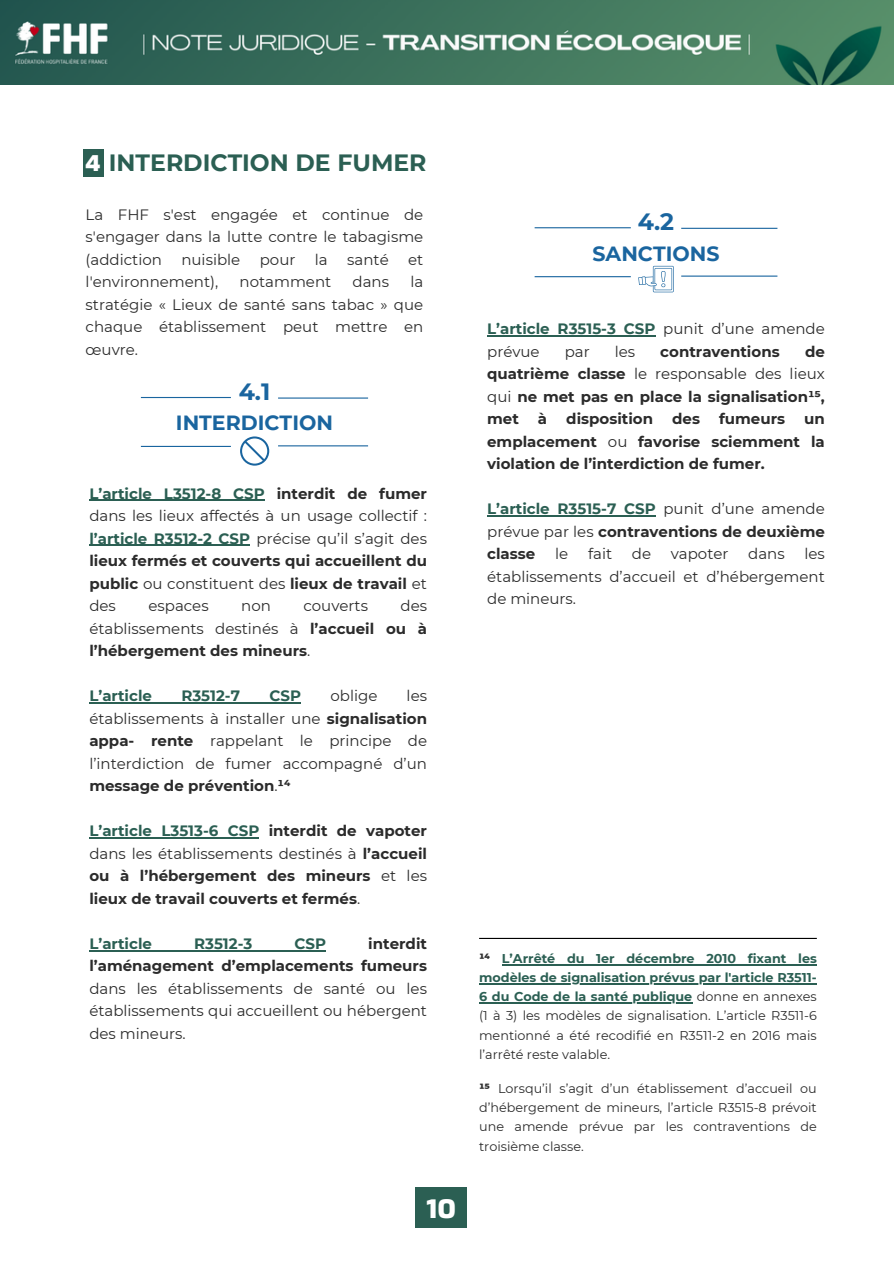
<style>
.page{position:relative;width:894px;height:1264px;background:#fff}
.page>*{position:absolute;margin:0;border:0;box-sizing:border-box;transform-origin:0 0}
.t1{font:700 27.6px "Thicker";color:#fff}
.t2{font:700 23.55px "Montserrat";color:#2b5f53}
.t3{font:700 23.55px "Montserrat";color:#1a659f}
.t4{font:700 20.55px "Montserrat";color:#1a659f}
.t5{font:15px/22.5px "Montserrat";color:#2b2b2b;text-align:justify}
.t6{font:700 15px/22.5px "Montserrat";color:#2b2b2b;text-align:justify}
.t7{font:700 15px "Montserrat";color:#2b5f53}
.t8{font:12.75px/19.2px "Montserrat";color:#2b2b2b;text-align:justify}
.t9{font:700 12.75px "Montserrat";color:#2b5f53}
.s1{font-family:"Thicker";color:#fff}
.s2{font-weight:700;color:#2b5f53}
.s3{font-weight:700}
.s4{font-weight:400}
.s5{color:#2b5f53}
.s6{font-weight:800;color:#2b2b2b}
.s7{font-weight:800}
</style>
<div class="page">
<hr style="left:141px;top:397px;width:90px;height:1px;background:#1a659f">
<hr style="left:278px;top:397px;width:90px;height:1px;background:#1a659f">
<hr style="left:141px;top:446px;width:90px;height:1px;background:#1a659f">
<hr style="left:278px;top:445px;width:90px;height:1px;background:#1a659f">
<svg style="left:240px;top:436px;width:29px;height:29px"></svg>
<hr style="left:534px;top:227px;width:96px;height:1px;background:#1a659f">
<hr style="left:681px;top:228px;width:96px;height:1px;background:#1a659f">
<hr style="left:534px;top:276px;width:96px;height:1px;background:#1a659f">
<hr style="left:681px;top:275px;width:96px;height:2px;background:#1a659f">
<svg style="left:638px;top:266px;width:35px;height:26px"></svg>
<hr style="left:89px;top:499px;width:176px;height:2px;background:#2b5f53">
<hr style="left:89px;top:544px;width:161px;height:2px;background:#2b5f53">
<hr style="left:89px;top:702px;width:212px;height:1px;background:#2b5f53">
<hr style="left:89px;top:837px;width:170px;height:1px;background:#2b5f53">
<hr style="left:89px;top:949px;width:237px;height:2px;background:#2b5f53">
<div style="left:415px;top:1187px;width:52px;height:40px;background:#2b5f53"></div>
<hr style="left:479px;top:937px;width:337px;height:2px;background:#000">
<hr style="left:501px;top:964px;width:315px;height:1px;background:#2b5f53">
<hr style="left:479px;top:983px;width:337px;height:1px;background:#2b5f53">
<hr style="left:479px;top:1002px;width:213px;height:1px;background:#2b5f53">
<hr style="left:487px;top:335px;width:168px;height:1px;background:#2b5f53">
<hr style="left:487px;top:515px;width:168px;height:1px;background:#2b5f53">
<div style="left:83px;top:149px;width:20px;height:28px;background:#2b5f53"></div>
<img style="left:0;top:1px;width:893px;height:84px">
<p class="t2" style="left:86px;top:148px;width:342px"><span class="s1">4</span> INTERDICTION DE FUMER</p>
<p class="t5" style="left:86px;top:203px;width:339px">La FHF s'est engagée et continue de s'engager dans la lutte contre le tabagisme (addiction</p>
<p class="t5" style="left:181px;top:248px;width:60px">nuisible</p>
<p class="t5" style="left:260px;top:248px;width:37px">pour</p>
<p class="t5" style="left:315px;top:248px;width:14px">la</p>
<p class="t5" style="left:347px;top:248px;width:43px">santé</p>
<p class="t5" style="left:408px;top:248px;width:17px">et</p>
<p class="t5" style="left:86px;top:271px;width:134px">l'environnement),</p>
<p class="t5" style="left:239px;top:271px;width:93px">notamment</p>
<p class="t5" style="left:352px;top:271px;width:38px">dans</p>
<p class="t5" style="left:86px;top:271px;width:339px;text-indent:325px">la stratégie « Lieux de santé sans tabac » que chaque établissement peut mettre en œuvre.</p>
<p class="t3" style="left:238px;top:377px;width:33px">4.1</p>
<p class="t4" style="left:176px;top:410px;width:158px">INTERDICTION</p>
<h1 class="t5" style="left:89px;top:482px;width:339px"><span class="s2">L’article L3512-8 CSP</span> <span class="s3">interdit de fumer </span>dans les lieux affectés à un usage collectif : <span class="s2">l’article R3512-2 CSP</span> précise qu’il s’agit des <span class="s3">lieux fermés et couverts qui accueillent du public</span> ou constituent des <span class="s3">lieux de travail</span> et des</h1>
<h1 class="t6" style="left:89px;top:594px;width:339px;text-align:left;text-indent:311px"><span class="s4">des établissements destinés à</span> l’accueil ou à l’hébergement des mineurs<span class="s4">.</span></h1>
<h3 class="t7" style="left:89px;top:686px;width:64px">L’article</h3>
<h3 class="t7" style="left:181px;top:686px;width:60px">R3512-7</h3>
<h3 class="t7" style="left:269px;top:686px;width:33px">CSP</h3>
<h3 class="t5" style="left:330px;top:684px;width:48px">oblige</h3>
<h1 class="t5" style="left:148px;top:594px;width:62px">espaces</h1>
<h1 class="t5" style="left:241px;top:594px;width:31px">non</h1>
<h1 class="t5" style="left:303px;top:594px;width:66px">couverts</h1>
<h3 class="t5" style="left:89px;top:684px;width:339px;text-indent:317px">les établissements à installer une <span class="s3">signalisation appa- rente</span> rappelant le principe de l’interdiction de fumer accompagné d’un <span class="s3">message de prévention</span>.<span class="s3">¹⁴</span></h3>
<h2 class="t6" style="left:89px;top:819px;width:339px"><span class="s5">L’article L3513-6 CSP</span> interdit de vapoter <span class="s4">dans les établissements destinés à</span> l’accueil ou à l’hébergement des mineurs <span class="s4">et les </span>lieux de travail couverts et fermés<span class="s4">.</span></h2>
<p class="t7" style="left:89px;top:934px;width:64px">L’article</p>
<p class="t7" style="left:194px;top:934px;width:60px">R3512-3</p>
<p class="t7" style="left:294px;top:934px;width:33px">CSP</p>
<p class="t5" style="left:89px;top:932px;width:339px;text-indent:279px"><span class="s3">interdit l’aménagement d’emplacements fumeurs </span>dans les établissements de santé ou les établissements qui accueillent ou hébergent des mineurs.</p>
<h3 class="t1" style="left:426px;top:1193px;width:31px">10</h3>
<p class="t3" style="left:637px;top:207px;width:38px">4.2</p>
<p class="t4" style="left:592px;top:241px;width:128px">SANCTIONS</p>
<p class="t5" style="left:487px;top:317px;width:339px"><span class="s2">L’article R3515-3 CSP</span> punit d’une amende prévue</p>
<p class="t5" style="left:564px;top:340px;width:27px">par</p>
<p class="t5" style="left:614px;top:340px;width:22px">les</p>
<p class="t6" style="left:660px;top:340px;width:121px">contraventions</p>
<p class="t6" style="left:487px;top:340px;width:339px;text-indent:318px">de quatrième classe <span class="s4">le responsable des lieux qui</span> ne met pas en place la signalisation¹⁵, met</p>
<p class="t6" style="left:538px;top:407px;width:5px">à</p>
<p class="t6" style="left:566px;top:407px;width:88px">disposition</p>
<p class="t6" style="left:672px;top:407px;width:29px">des</p>
<p class="t6" style="left:718px;top:407px;width:68px">fumeurs</p>
<p class="t6" style="left:487px;top:407px;width:339px;text-indent:317px">un emplacement <span class="s4">ou</span> favorise sciemment la violation de l’interdiction de fumer.</p>
<h3 class="t6" style="left:487px;top:497px;width:339px"><span class="s5">L’article R3515-7 CSP</span> <span class="s4">punit d’une amende prévue par les</span> contraventions de deuxième classe</h3>
<h3 class="t5" style="left:555px;top:542px;width:15px">le</h3>
<h3 class="t5" style="left:588px;top:542px;width:26px">fait</h3>
<h3 class="t5" style="left:631px;top:542px;width:21px">de</h3>
<h3 class="t5" style="left:670px;top:542px;width:59px">vapoter</h3>
<h3 class="t5" style="left:748px;top:542px;width:38px">dans</h3>
<h3 class="t5" style="left:487px;top:542px;width:339px;text-indent:317px">les établissements d’accueil et d’hébergement de mineurs.</h3>
<h3 class="t9" style="left:479px;top:950px;width:73px"><span class="s6">¹⁴</span> L’Arrêté</h3>
<h3 class="t9" style="left:567px;top:950px;width:251px">du 1er décembre 2010 fixant les</h3>
<h3 class="t9" style="left:479px;top:969px;width:339px">modèles de signalisation prévus par l'article R3511-</h3>
<h3 class="t8" style="left:479px;top:987px;width:339px"><span class="s2">6 du Code de la santé publique</span> donne en annexes (1 à 3) les modèles de signalisation. L’article R3511-6 mentionné a été recodifié en R3511-2 en 2016 mais l’arrêté reste valable.</h3>
<h2 class="t8" style="left:479px;top:1078px;width:339px"><span class="s7">¹⁵</span> Lorsqu’il s’agit d’un établissement d’accueil ou d’hébergement de mineurs, l’article R3515-8 prévoit une amende prévue par les contraventions de troisième classe.</h2>
</div>
